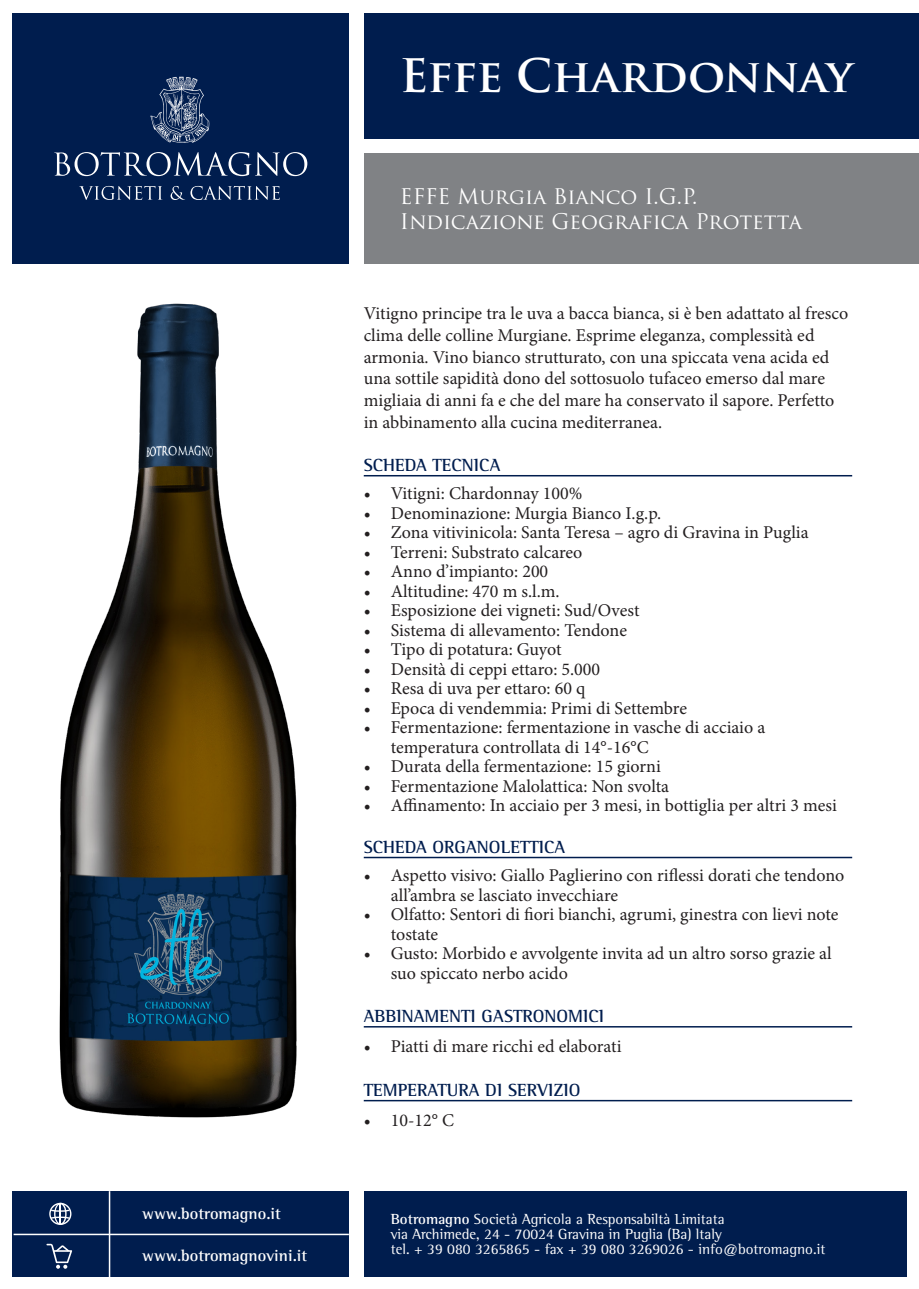
<style>
.page{position:relative;width:919px;height:1289px;background:#fff}
.page>*{position:absolute;margin:0;border:0;box-sizing:border-box;transform-origin:0 0}
.t1{font:700 45px "Trajan Pro";color:#fff}
.t2{font:21px "Trajan Pro";color:#fff}
.t3{font:18px/21.6px "Minion Pro";color:#231f20}
.titoli_schede{font:700 18px "Rotis Semi Serif";color:#001d4e}
.t4{font:700 16.5px "Rotis Semi Serif";color:#fff}
.t5{font:15px/15px "Rotis Semi Serif";color:#fff}
.s1{font-weight:700}
</style>
<div class="page">
<div style="left:13px;top:13px;width:336px;height:251px;background:#001d4e"></div>
<div style="left:13px;top:1191px;width:336px;height:85px;background:#001d4e"></div>
<div style="left:364px;top:1191px;width:542px;height:85px;background:#001d4e"></div>
<div style="left:364px;top:13px;width:554px;height:125px;background:#001d4e"></div>
<div style="left:364px;top:153px;width:554px;height:111px;background:#808285"></div>
<svg style="left:46px;top:1243px;width:26px;height:25px"></svg>
<svg style="left:49px;top:1202px;width:22px;height:22px"></svg>
<hr style="left:109px;top:1191px;width:1px;height:97px;background:#fff">
<hr style="left:14px;top:1233px;width:335px;height:2px;background:#fff">
<svg style="left:150px;top:76px;width:59px;height:67px"></svg>
<svg style="left:54px;top:152px;width:253px;height:24px"></svg>
<svg style="left:79px;top:186px;width:83px;height:14px"></svg>
<svg style="left:170px;top:186px;width:110px;height:14px"></svg>
<hr style="left:364px;top:475px;width:488px;height:1px;background:#001d4e">
<hr style="left:364px;top:856px;width:488px;height:2px;background:#001d4e">
<hr style="left:364px;top:1026px;width:488px;height:1px;background:#001d4e">
<hr style="left:364px;top:1099px;width:488px;height:2px;background:#001d4e">
<img style="left:59px;top:303px;width:238px;height:815px">
<p class="t4" style="left:142px;top:1203px;width:140px">www.botromagno.it</p>
<p class="t4" style="left:142px;top:1245px;width:167px">www.botromagnovini.it</p>
<p class="t1" style="left:400px;top:48px;width:454px">Effe Chardonnay</p>
<p class="t2" style="left:400px;top:183px;width:299px">EFFE Murgia Bianco I.G.P.</p>
<p class="t2" style="left:400px;top:208px;width:403px">Indicazione Geografica Protetta</p>
<p class="t3" style="left:364px;top:303px;width:486px">Vitigno principe tra le uva a bacca bianca, si è ben adattato al fresco clima delle colline Murgiane. Esprime eleganza, complessità ed armonia. Vino bianco strutturato, con una spiccata vena acida ed una sottile sapidità dono del sottosuolo tufaceo emerso dal mare migliaia di anni fa e che del mare ha conservato il sapore. Perfetto in abbinamento alla cucina mediterranea.</p>
<p class="titoli_schede" style="left:364px;top:454px;width:138px">SCHEDA TECNICA</p>
<p class="t3" style="left:364px;top:483px;width:220px">• Vitigni: Chardonnay 100%</p>
<p class="t3" style="left:364px;top:502px;width:299px">• Denominazione: Murgia Bianco I.g.p.</p>
<p class="t3" style="left:364px;top:522px;width:446px">• Zona vitivinicola: Santa Teresa – agro di Gravina in Puglia</p>
<p class="t3" style="left:364px;top:541px;width:220px">• Terreni: Substrato calcareo</p>
<p class="t3" style="left:364px;top:561px;width:186px">• Anno d’impianto: 200</p>
<p class="t3" style="left:364px;top:580px;width:197px">• Altitudine: 470 m s.l.m.</p>
<p class="t3" style="left:364px;top:600px;width:277px">• Esposizione dei vigneti: Sud/Ovest</p>
<p class="t3" style="left:364px;top:619px;width:265px">• Sistema di allevamento: Tendone</p>
<p class="t3" style="left:364px;top:639px;width:199px">• Tipo di potatura: Guyot</p>
<p class="t3" style="left:364px;top:658px;width:238px">• Densità di ceppi ettaro: 5.000</p>
<p class="t3" style="left:364px;top:678px;width:223px">• Resa di uva per ettaro: 60 q</p>
<p class="t3" style="left:364px;top:697px;width:325px">• Epoca di vendemmia: Primi di Settembre</p>
<p class="t3" style="left:391px;top:718px;width:376px;line-height:19.5px;text-indent:-27px">• Fermentazione: fermentazione in vasche di acciaio a temperatura controllata di 14°-16°C</p>
<p class="t3" style="left:364px;top:756px;width:299px">• Durata della fermentazione: 15 giorni</p>
<p class="t3" style="left:364px;top:775px;width:307px">• Fermentazione Malolattica: Non svolta</p>
<p class="t3" style="left:364px;top:795px;width:474px">• Affinamento: In acciaio per 3 mesi, in bottiglia per altri 3 mesi</p>
<p class="titoli_schede" style="left:364px;top:835px;width:203px">SCHEDA ORGANOLETTICA</p>
<p class="t3" style="left:391px;top:865px;width:455px;line-height:19.5px;text-indent:-27px">• Aspetto visivo: Giallo Paglierino con riflessi dorati che tendono all’ambra se lasciato invecchiare</p>
<p class="t3" style="left:391px;top:904px;width:449px;line-height:19.5px;text-indent:-27px">• Olfatto: Sentori di fiori bianchi, agrumi, ginestra con lievi note tostate</p>
<p class="t3" style="left:391px;top:943px;width:442px;line-height:19.5px;text-indent:-27px">• Gusto: Morbido e avvolgente invita ad un altro sorso grazie al suo spiccato nerbo acido</p>
<p class="titoli_schede" style="left:364px;top:1004px;width:242px">ABBINAMENTI GASTRONOMICI</p>
<p class="t3" style="left:364px;top:1035px;width:259px">• Piatti di mare ricchi ed elaborati</p>
<p class="titoli_schede" style="left:364px;top:1078px;width:218px">TEMPERATURA DI SERVIZIO</p>
<p class="t3" style="left:364px;top:1109px;width:92px">• 10-12° C</p>
<p class="t5" style="left:391px;top:1211px;width:436px"><span class="s1">Botromagno</span> Società Agricola a Responsabiltà Limitata<br>via Archimede, 24 - 70024 Gravina in Puglia (Ba) ltaly<br>tel. + 39 080 3265865 - fax + 39 080 3269026 - info@botromagno.it</p>
</div>
